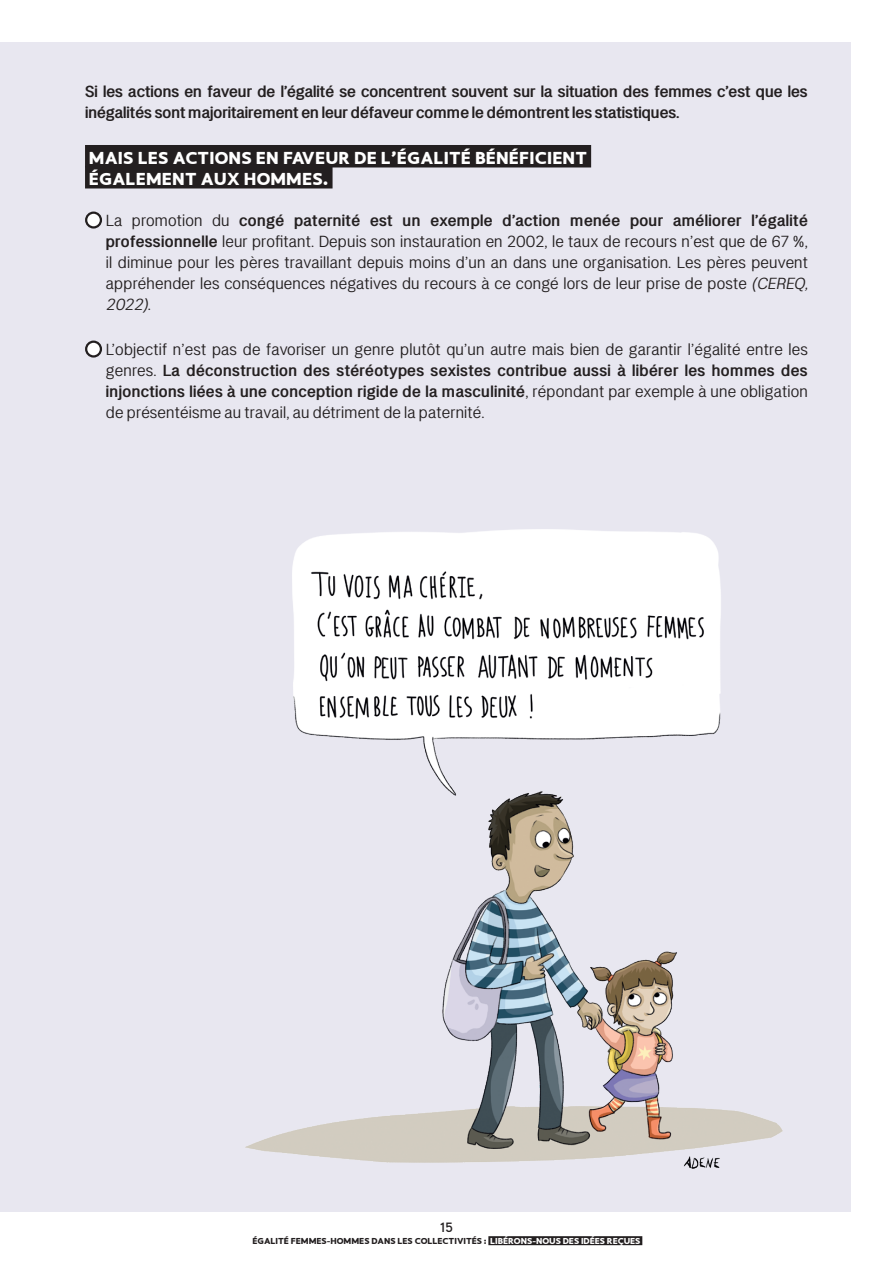
<style>
.page{position:relative;width:893px;height:1263px;background:#fff}
.page>*{position:absolute;margin:0;border:0;box-sizing:border-box;transform-origin:0 0}
.t1{font:18px/21px "LT Amber";letter-spacing:.01em;color:#231f20}
.t2{font:600 18px/21px "LT Amber";letter-spacing:-.01em;color:#231f20}
.t3{font:800 18px/21px "LT Asus";letter-spacing:.01em;color:#fff}
.t4{font:700 13.5px "Aaux Pro OT";color:#231f20}
.t5{font:800 9px "LT Asus";color:#231f20}
.s1{font-weight:600}
.s2{font-style:italic}
.s3{color:#fff}
</style>
<div class="page">
<div style="left:488px;top:1236px;width:154px;height:9px;background:#231f20"></div>
<div style="left:0;top:43px;width:850px;height:1169px;background:#e8e7f0"></div>
<div style="left:85px;top:145px;width:506px;height:22px;background:#231f20"></div>
<div style="left:85px;top:166px;width:248px;height:22px;background:#231f20"></div>
<svg style="left:86px;top:213px;width:15px;height:14px"></svg>
<div style="left:85px;top:212px;width:17px;height:17px;border:2px solid #231f20;border-radius:50%"></div>
<svg style="left:86px;top:342px;width:15px;height:14px"></svg>
<div style="left:85px;top:341px;width:17px;height:17px;border:2px solid #231f20;border-radius:50%"></div>
<img style="left:245px;top:529px;width:538px;height:640px">
<p class="t2" style="left:85px;top:81px;width:724px">Si les actions en faveur de l’égalité se concentrent souvent sur la situation des femmes c’est que les inégalités sont majoritairement en leur défaveur comme le démontrent les statistiques.</p>
<p class="t3" style="left:89px;top:147px;width:500px">MAIS LES ACTIONS EN FAVEUR DE L’ÉGALITÉ BÉNÉFICIENT<br>ÉGALEMENT AUX HOMMES.</p>
<p class="t1" style="left:106px;top:210px;width:707px">La promotion du <span class="s1">congé paternité est un exemple d’action menée pour améliorer l’égalité professionnelle</span> leur profitant. Depuis son instauration en 2002, le taux de recours n’est que de 67 %, il diminue pour les pères travaillant depuis moins d’un an dans une organisation. Les pères peuvent appréhender les conséquences négatives du recours à ce congé lors de leur prise de poste <span class="s2">(CEREQ, 2022)</span>.</p>
<p class="t1" style="left:106px;top:339px;width:703px;text-align:justify">L’objectif n’est pas de favoriser un genre plutôt qu’un autre mais bien de garantir l’égalité entre les genres. <span class="s1">La déconstruction des stéréotypes sexistes contribue aussi à libérer les hommes des injonctions liées à une conception rigide de la masculinité</span>, répondant par exemple à une obligation de présentéisme au travail, au détriment de la paternité.</p>
<p class="t4" style="left:440px;top:1219px;width:14px">15</p>
<p class="t5" style="left:252px;top:1235px;width:389px">ÉGALITÉ FEMMES-HOMMES DANS LES COLLECTIVITÉS : <span class="s3">LIBÉRONS-NOUS DES IDÉES REÇUES</span></p>
</div>
